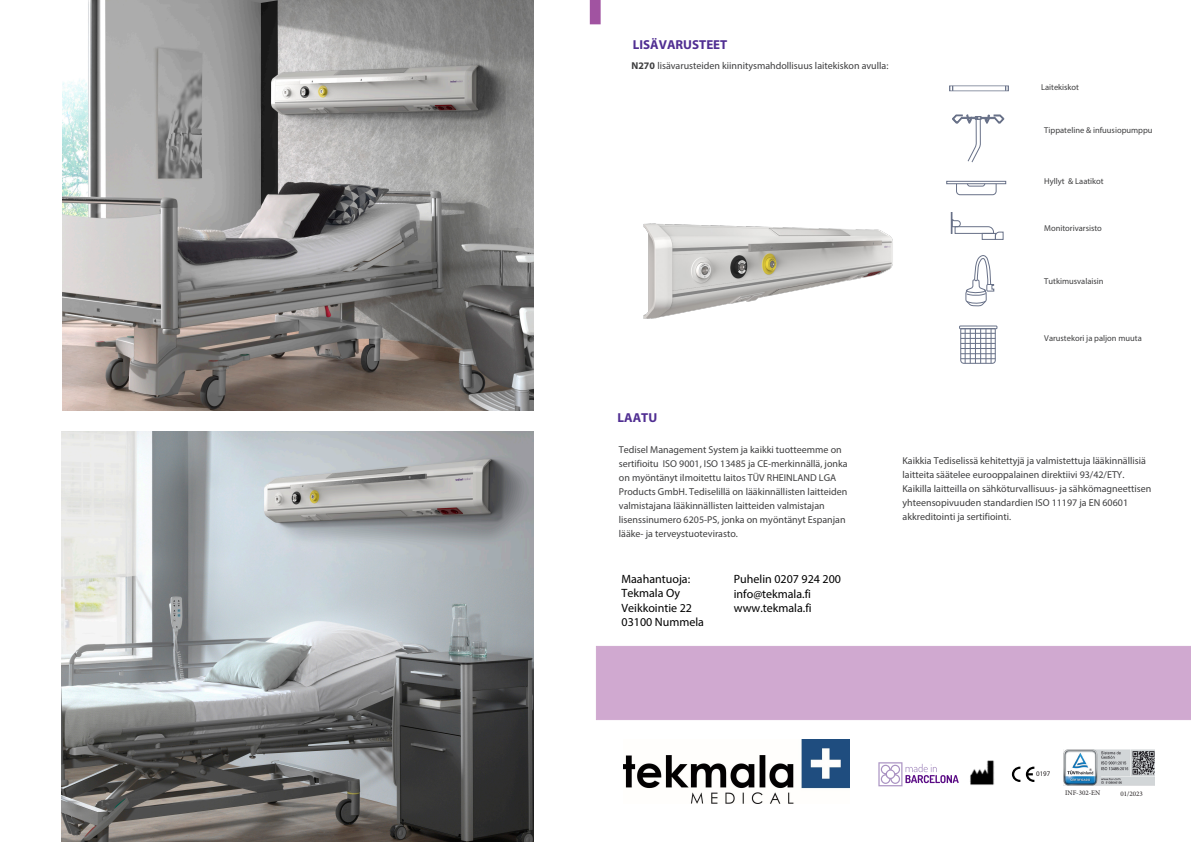
<style>
.page{position:relative;width:1191px;height:842px;background:#fff}
.page>*{position:absolute;margin:0;border:0;box-sizing:border-box;transform-origin:0 0}
.t1{font:700 13px "Myriad Pro";color:#502e92}
.t2{font:12px/14.4px "Myriad Pro";color:#000}
.t3{font:10px/14px "Myriad Pro";color:#3e3e3f}
.t4{font:8.5px "Myriad Pro";color:#3e3e3f}
.t5{font:7px "Minion Pro";color:#231f20}
.t6{font:7px "Myriad Pro";color:#231f20}
.s1{font-weight:700}
</style>
<div class="page">
<svg style="left:590px;top:0;width:10px;height:24px"></svg>
<div style="left:596px;top:646px;width:595px;height:74px;background:#d0a9d0"></div>
<svg style="left:949px;top:85px;width:60px;height:7px"></svg>
<svg style="left:952px;top:114px;width:52px;height:49px"></svg>
<svg style="left:946px;top:180px;width:60px;height:16px"></svg>
<div style="left:950px;top:212px;width:2px;height:22px;border:1px solid #687188"></div>
<svg style="left:951px;top:219px;width:53px;height:21px"></svg>
<svg style="left:965px;top:255px;width:29px;height:52px"></svg>
<div style="left:959px;top:325px;width:38px;height:4px;border:1px solid #687188"></div>
<svg style="left:959px;top:328px;width:37px;height:36px"></svg>
<hr style="left:964px;top:329px;width:1px;height:34px;background:#687188">
<hr style="left:969px;top:329px;width:1px;height:34px;background:#687188">
<hr style="left:975px;top:329px;width:1px;height:34px;background:#687188">
<hr style="left:980px;top:329px;width:1px;height:34px;background:#687188">
<hr style="left:985px;top:329px;width:1px;height:34px;background:#687188">
<hr style="left:990px;top:329px;width:1px;height:34px;background:#687188">
<hr style="left:960px;top:333px;width:35px;height:1px;background:#687188">
<hr style="left:960px;top:338px;width:35px;height:1px;background:#687188">
<hr style="left:960px;top:343px;width:35px;height:1px;background:#687188">
<hr style="left:960px;top:348px;width:35px;height:1px;background:#687188">
<hr style="left:960px;top:353px;width:35px;height:1px;background:#687188">
<hr style="left:960px;top:358px;width:35px;height:1px;background:#687188">
<img style="left:643px;top:223px;width:250px;height:96px">
<img style="left:62px;top:0;width:472px;height:410px">
<img style="left:62px;top:432px;width:471px;height:410px">
<svg style="left:1012px;top:767px;width:22px;height:15px"></svg>
<img style="left:1063px;top:749px;width:91px;height:36px">
<img style="left:970px;top:760px;width:25px;height:25px">
<svg style="left:878px;top:762px;width:80px;height:24px"></svg>
<img style="left:624px;top:739px;width:225px;height:64px">
<p class="t1" style="left:633px;top:37px;width:96px">LISÄVARUSTEET</p>
<p class="t3" style="left:631px;top:58px;width:258px"><span class="s1">N270</span> lisävarusteiden kiinnitysmahdollisuus laitekiskon avulla:</p>
<p class="t4" style="left:1041px;top:82px;width:39px">Laitekiskot</p>
<p class="t4" style="left:1044px;top:125px;width:110px">Tippateline &amp; infuusiopumppu</p>
<p class="t4" style="left:1044px;top:176px;width:61px">Hyllyt &amp; Laatikot</p>
<p class="t4" style="left:1044px;top:223px;width:59px">Monitorivarsisto</p>
<p class="t4" style="left:1044px;top:276px;width:61px">Tutkimusvalaisin</p>
<p class="t4" style="left:1044px;top:333px;width:99px">Varustekori ja paljon muuta</p>
<p class="t1" style="left:617px;top:409px;width:41px">LAATU</p>
<p class="t3" style="left:619px;top:443px;width:230px">Tedisel Management System ja kaikki tuotteemme on sertifioitu ISO 9001, ISO 13485 ja CE-merkinnällä, jonka on myöntänyt ilmoitettu laitos TÜV RHEINLAND LGA Products GmbH. Tediselillä on lääkinnällisten laitteiden valmistajana lääkinnällisten laitteiden valmistajan lisenssinumero 6205-PS, jonka on myöntänyt Espanjan lääke- ja terveystuotevirasto.</p>
<p class="t3" style="left:902px;top:453px;width:250px">Kaikkia Tediselissä kehitettyjä ja valmistettuja lääkinnällisiä laitteita säätelee eurooppalainen direktiivi 93/42/ETY.<br>Kaikilla laitteilla on sähköturvallisuus- ja sähkömagneettisen yhteensopivuuden standardien ISO 11197 ja EN 60601 akkreditointi ja sertifiointi.</p>
<p class="t2" style="left:621px;top:571px;width:84px">Maahantuoja:<br>Tekmala Oy<br>Veikkointie 22<br>03100 Nummela</p>
<p class="t2" style="left:734px;top:572px;width:109px">Puhelin 0207 924 200 info@tekmala.fi www.tekmala.fi</p>
<p class="t6" style="left:1036px;top:770px;width:16px">0197</p>
<p class="t5" style="left:1065px;top:788px;width:37px">INF-302-EN</p>
<p class="t5" style="left:1120px;top:789px;width:24px">01/2023</p>
</div>
